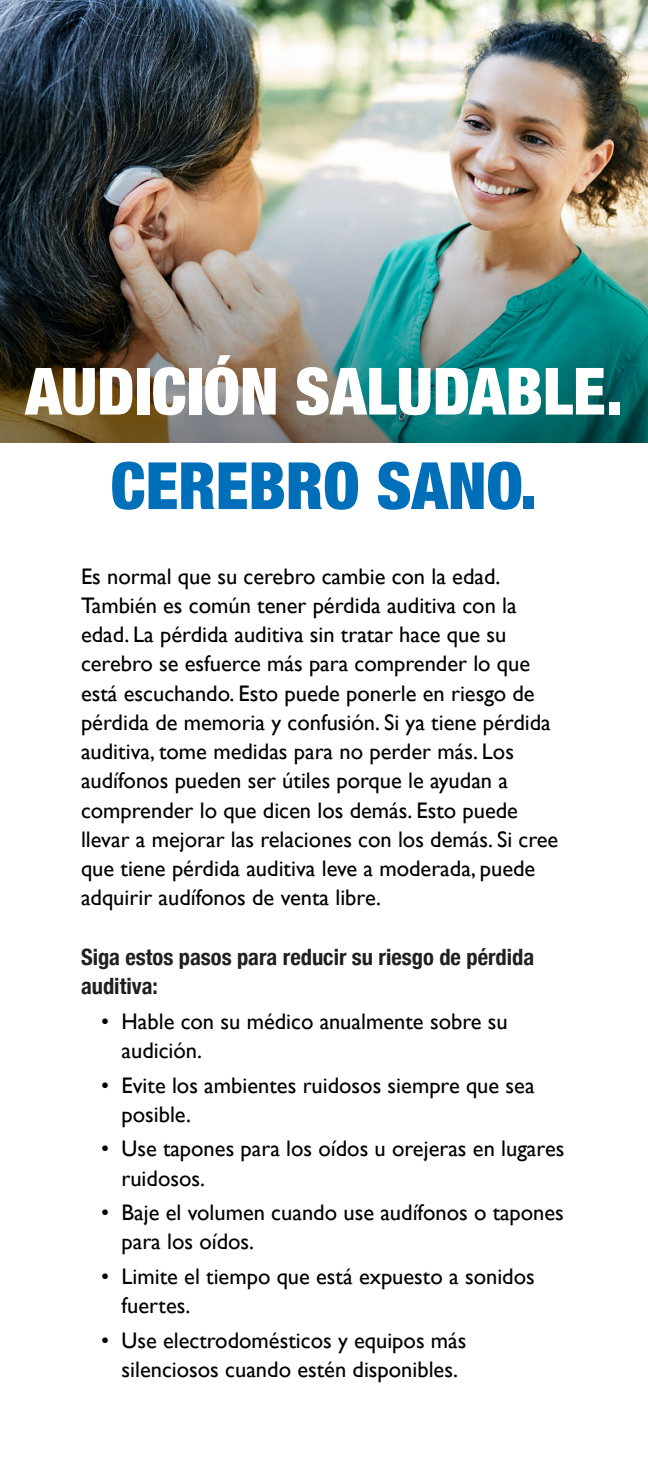
<style>
.page{position:relative;width:648px;height:1458px;background:#fff}
.page>*{position:absolute;margin:0;border:0;box-sizing:border-box;transform-origin:0 0}
.t1{font:900 condensed 65.25px "Helvetica Neue";color:#fff}
.t2{font:900 condensed 65.25px "Helvetica Neue";color:#006fba}
.t3{font:22.5px/29.2px "Gill Sans";color:#000001}
.t4{font:700 condensed 22.5px/29.2px "Helvetica Neue";color:#231f20}
</style>
<div class="page">
<img style="left:0;top:0;width:648px;height:213px">
<img style="left:0;top:213px;width:648px;height:230px">
<p class="t1" style="left:25px;top:338px;width:599px">AUDICIÓN SALUDABLE.</p>
<p class="t2" style="left:111px;top:432px;width:428px">CEREBRO SANO.</p>
<p class="t3" style="left:81px;top:561px;width:479px">Es normal que su cerebro cambie con la edad.<br>También es común tener pérdida auditiva con la edad. La pérdida auditiva sin tratar hace que su cerebro se esfuerce más para comprender lo que está escuchando. Esto puede ponerle en riesgo de pérdida de memoria y confusión. Si ya tiene pérdida auditiva, tome medidas para no perder más. Los audífonos pueden ser útiles porque le ayudan a comprender lo que dicen los demás. Esto puede llevar a mejorar las relaciones con los demás. Si cree que tiene pérdida auditiva leve a moderada, puede adquirir audífonos de venta libre.</p>
<p class="t4" style="left:81px;top:941px;width:455px">Siga estos pasos para reducir su riesgo de pérdida auditiva:</p>
<p class="t3" style="left:122px;top:1006px;width:388px;text-indent:-20px">• Hable con su médico anualmente sobre su audición.</p>
<p class="t3" style="left:122px;top:1070px;width:415px;text-indent:-20px">• Evite los ambientes ruidosos siempre que sea posible.</p>
<p class="t3" style="left:122px;top:1134px;width:444px;text-indent:-20px">• Use tapones para los oídos u orejeras en lugares ruidosos.</p>
<p class="t3" style="left:122px;top:1198px;width:444px;text-indent:-20px">• Baje el volumen cuando use audífonos o tapones para los oídos.</p>
<p class="t3" style="left:122px;top:1261px;width:415px;text-indent:-20px">• Limite el tiempo que está expuesto a sonidos fuertes.</p>
<p class="t3" style="left:101px;top:1325px;width:367px;text-align:center">• Use electrodomésticos y equipos más silenciosos cuando estén disponibles.</p>
</div>
